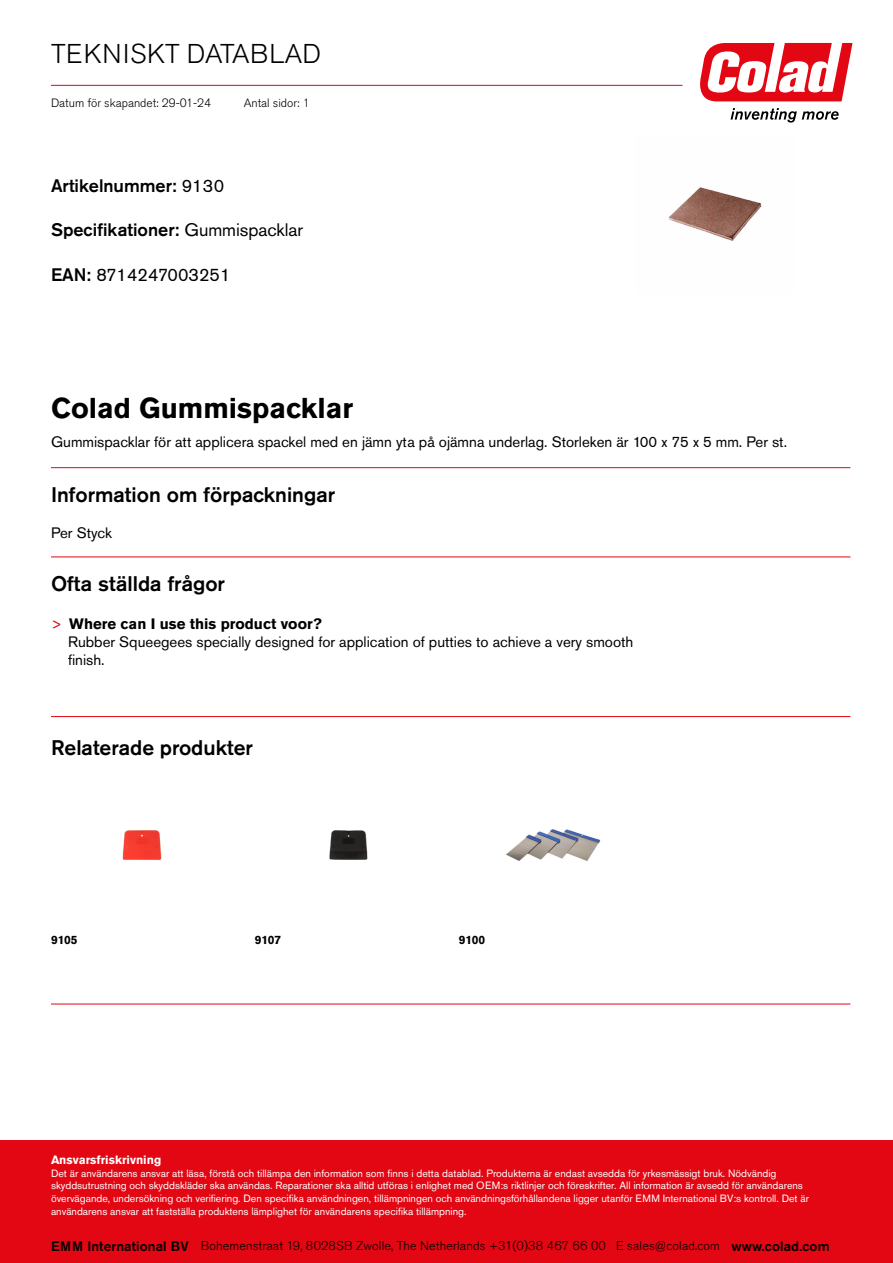
<style>
.page{position:relative;width:893px;height:1263px;background:#fff}
.page>*{position:absolute;margin:0;border:0;box-sizing:border-box;transform-origin:0 0}
.t1{font:700 28.5px "Akzidenz Grotesk Pro";color:#000}
.t2{font:300 27px "Akzidenz Grotesk Pro";letter-spacing:.01em;color:#000}
.t3{font:500 21px "Akzidenz Grotesk Pro";color:#000}
.t4{font:500 18px "Akzidenz Grotesk Pro";color:#000}
.t5{font:18px "Akzidenz Grotesk Pro";color:#000}
.t6{font:15px/18px "Akzidenz Grotesk Pro";color:#000}
.t7{font:300 12.6px "Akzidenz Grotesk Pro";letter-spacing:.01em;color:#000}
.t8{font:300 12px "Akzidenz Grotesk Pro";color:#000}
.t9{font:700 12px "Akzidenz Grotesk Pro";color:#fff}
.t10{font:700 12px "Akzidenz Grotesk Pro";color:#000}
.t11{font:10.5px/12.9px "Akzidenz Grotesk Pro";color:#fff}
.s1{font-weight:400}
.s2{font-weight:500}
.s3{color:#e30613}
.s4{font-weight:700}
.s5{font-weight:500;font-size:13.65px}
</style>
<div class="page">
<svg style="left:700px;top:43px;width:152px;height:58px"></svg>
<svg style="left:731px;top:108px;width:108px;height:15px"></svg>
<hr style="left:51px;top:85px;width:631px;height:1px;background:#e30613">
<hr style="left:51px;top:467px;width:799px;height:1px;background:#e30613">
<hr style="left:51px;top:557px;width:799px;height:1px;background:#e30613">
<hr style="left:51px;top:716px;width:799px;height:1px;background:#e30613">
<img style="left:122px;top:830px;width:40px;height:30px">
<img style="left:329px;top:830px;width:39px;height:30px">
<img style="left:506px;top:829px;width:95px;height:32px">
<hr style="left:51px;top:1004px;width:799px;height:1px;background:#e30613">
<div style="left:0;top:1141px;width:893px;height:122px;background:#e30613"></div>
<img style="left:668px;top:187px;width:94px;height:54px">
<h2 class="t2" style="left:51px;top:36px;width:271px">TEKNISKT DATABLAD</h2>
<p class="t8" style="left:244px;top:95px;width:67px">Antal sidor: 1</p>
<p class="t8" style="left:51px;top:95px;width:162px">Datum för skapandet: 29-01-24</p>
<h3 class="t4" style="left:51px;top:174px;width:175px">Artikelnummer: <span class="s1">9130</span></h3>
<h3 class="t4" style="left:51px;top:218px;width:254px">Specifikationer: <span class="s1">Gummispacklar</span></h3>
<h3 class="t5" style="left:51px;top:263px;width:181px"><span class="s2">EAN:</span> 8714247003251</h3>
<h1 class="t1" style="left:51px;top:389px;width:303px">Colad Gummispacklar</h1>
<h3 class="t6" style="left:51px;top:432px;width:738px">Gummispacklar för att applicera spackel med en jämn yta på ojämna underlag. Storleken är 100 x 75 x 5 mm. Per st.</h3>
<h3 class="t3" style="left:51px;top:481px;width:286px">Information om förpackningar</h3>
<h3 class="t6" style="left:51px;top:524px;width:62px">Per Styck</h3>
<h3 class="t3" style="left:51px;top:570px;width:176px">Ofta ställda frågor</h3>
<h3 class="t6" style="left:68px;top:615px;width:567px;text-indent:-17px"><span class="s3">&gt;</span> <span class="s4">Where can I use this product voor?<br></span>Rubber Squeegees specially designed for application of putties to achieve a very smooth finish.</h3>
<h3 class="t3" style="left:51px;top:734px;width:203px">Relaterade produkter</h3>
<p class="t10" style="left:51px;top:932px;width:28px">9105</p>
<p class="t10" style="left:255px;top:932px;width:28px">9107</p>
<p class="t10" style="left:459px;top:932px;width:28px">9100</p>
<p class="t9" style="left:51px;top:1152px;width:112px">Ansvarsfriskrivning</p>
<p class="t11" style="left:51px;top:1166px;width:760px">Det är användarens ansvar att läsa, förstå och tillämpa den information som finns i detta datablad. Produkterna är endast avsedda för yrkesmässigt bruk. Nödvändig skyddsutrustning och skyddskläder ska användas. Reparationer ska alltid utföras i enlighet med OEM:s riktlinjer och föreskrifter. All information är avsedd för användarens övervägande, undersökning och verifiering. Den specifika användningen, tillämpningen och användningsförhållandena ligger utanför EMM International BV:s kontroll. Det är användarens ansvar att fastställa produktens lämplighet för användarens specifika tillämpning.</p>
<p class="t7" style="left:51px;top:1238px;width:780px"><span class="s5">EMM International BV</span> Bohemenstraat 19, 8028SB Zwolle, The Netherlands +31(0)38 467 66 00 E sales@colad.com <span class="s5">www.colad.com</span></p>
</div>
